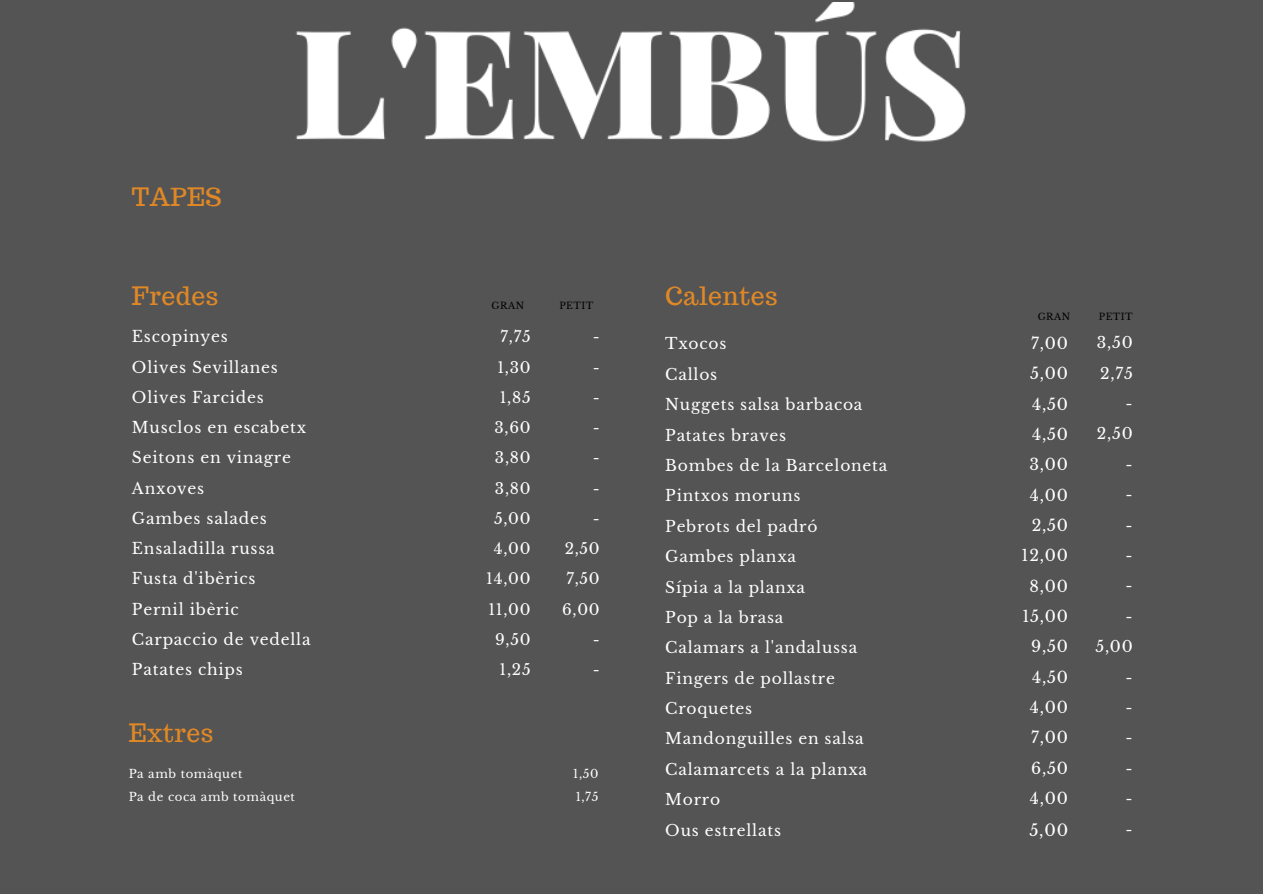
<style>
.page{position:relative;width:1263px;height:894px;background:#fff}
.page>*{position:absolute;margin:0;border:0;box-sizing:border-box;transform-origin:0 0}
.t1{font:24.75px "Trocchi";letter-spacing:.02em;color:#e08826}
.t2{font:16.05px "Libre Baskerville";color:#fff}
.t3{font:15.75px/30.3px "Libre Baskerville";letter-spacing:.05em;color:#fff;text-align:right}
.t4{font:15.45px/30.3px "Libre Baskerville";letter-spacing:.05em;color:#fff}
.t5{font:15.15px/30.2px "Libre Baskerville";letter-spacing:.05em;color:#fff;text-align:right}
.t6{font:11.7px/22.8px "Libre Baskerville";letter-spacing:.05em;color:#fff}
.t7{font:9.3px "Libre Baskerville";letter-spacing:.05em;color:#000}
</style>
<div class="page">
<div style="left:0;top:0;width:1263px;height:893px;background:#545454"></div>
<img style="left:296px;top:2px;width:670px;height:140px">
<h1 class="t1" style="left:132px;top:180px;width:91px">TAPES</h1>
<h1 class="t1" style="left:132px;top:280px;width:88px">Fredes</h1>
<p class="t4" style="left:132px;top:321px;width:180px">Escopinyes<br>Olives Sevillanes<br>Olives Farcides<br>Musclos en escabetx<br>Seitons en vinagre<br>Anxoves<br>Gambes salades<br>Ensaladilla russa<br>Fusta d'ibèrics<br>Pernil ibèric<br>Carpaccio de vedella<br>Patates chips</p>
<p class="t7" style="left:492px;top:299px;width:34px">GRAN</p>
<p class="t7" style="left:559px;top:299px;width:35px">PETIT</p>
<p class="t5" style="left:562px;top:322px;width:39px">-<br>-<br>-<br>-<br>-<br>-<br>-<br>2,50<br>7,50<br>6,00 -<br>-</p>
<p class="t5" style="left:486px;top:322px;width:46px">7,75<br>1,30<br>1,85<br>3,60<br>3,80<br>3,80<br>5,00<br>4,00<br>14,00<br>11,00<br>9,50<br>1,25</p>
<h1 class="t1" style="left:129px;top:716px;width:86px">Extres</h1>
<p class="t6" style="left:129px;top:762px;width:168px">Pa amb tomàquet<br>Pa de coca amb tomàquet</p>
<p class="t6" style="left:573px;top:762px;width:27px">1,50<br>1,75</p>
<h1 class="t1" style="left:665px;top:280px;width:114px">Calentes</h1>
<p class="t4" style="left:665px;top:329px;width:224px">Txocos<br>Callos<br>Nuggets salsa barbacoa<br>Patates braves<br>Bombes de la Barceloneta<br>Pintxos moruns<br>Pebrots del padró<br>Gambes planxa<br>Sípia a la planxa<br>Pop a la brasa<br>Calamars a l'andalussa<br>Fingers de pollastre<br>Croquetes<br>Mandonguilles en salsa<br>Calamarcets a la planxa<br>Morro<br>Ous estrellats</p>
<p class="t7" style="left:1038px;top:310px;width:34px">GRAN</p>
<p class="t7" style="left:1099px;top:310px;width:35px">PETIT</p>
<p class="t3" style="left:1022px;top:328px;width:48px">7,00<br>5,00<br>4,50<br>4,50<br>3,00<br>4,00<br>2,50<br>12,00<br>8,00<br>15,00<br>9,50<br>4,50<br>4,00<br>7,00<br>6,50<br>4,00</p>
<p class="t2" style="left:1029px;top:819px;width:40px">5,00</p>
<p class="t4" style="left:1095px;top:327px;width:39px;text-align:right">3,50<br>2,75 -<br>2,50 -<br>-<br>-<br>-<br>-<br>-<br>5,00 -<br>-<br>-<br>-<br>-</p>
</div>
